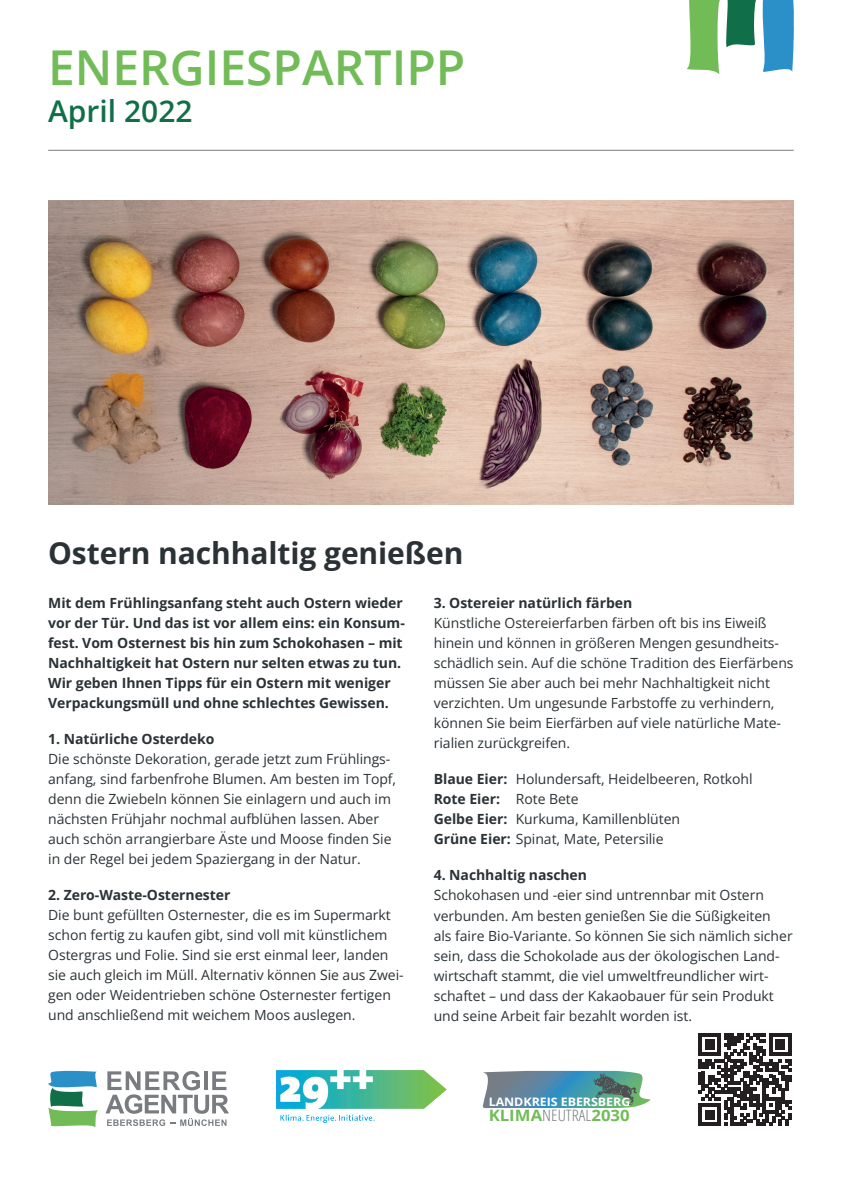
<style>
.page{position:relative;width:842px;height:1191px;background:#fff}
.page>*{position:absolute;margin:0;border:0;box-sizing:border-box;transform-origin:0 0}
.t1{font:600 48px "Open Sans";color:#71bc57}
.t2{font:700 30px "Open Sans";letter-spacing:-.005em;color:#2b3236}
.t3{font:600 30px "Open Sans";color:#106f49}
.t4{font:700 15.7px "Open Sans";color:#72bc58;scale:1.07 1}
.t5{font:14px/20px "Open Sans";letter-spacing:-.005em;color:#2b3236}
.t6{font:700 14px/20px "Open Sans";letter-spacing:-.005em;color:#2b3236}
.t7{font:700 11.7px "Open Sans";letter-spacing:-.005em;color:#fff;scale:1.07 1}
.s1{font-weight:700}
.s2{font-weight:300;font-stretch:condensed;color:#787c80}
</style>
<div class="page">
<svg style="left:48px;top:1070px;width:50px;height:57px"></svg>
<svg style="left:106px;top:1071px;width:123px;height:55px"></svg>
<svg style="left:687px;top:0;width:107px;height:74px"></svg>
<svg style="left:482px;top:1070px;width:168px;height:38px;background:#6799a1"></svg>
<img style="left:276px;top:1070px;width:170px;height:52px">
<svg style="left:699px;top:1033px;width:92px;height:93px"></svg>
<hr style="left:48px;top:150px;width:746px;height:1px;background:#787c80">
<img style="left:48px;top:200px;width:746px;height:304px">
<h1 class="t1" style="left:48px;top:35px;width:419px">ENERGIESPARTIPP</h1>
<h2 class="t3" style="left:48px;top:91px;width:146px">April 2022</h2>
<h2 class="t2" style="left:48px;top:533px;width:417px">Ostern nachhaltig genießen</h2>
<p class="t6" style="left:48px;top:593px;width:358px">Mit dem Frühlingsanfang steht auch Ostern wieder vor der Tür. Und das ist vor allem eins: ein Konsum&shy;fest. Vom Osternest bis hin zum Schokohasen – mit Nachhaltigkeit hat Ostern nur selten etwas zu tun.<br>Wir geben Ihnen Tipps für ein Ostern mit weniger Verpackungsmüll und ohne schlechtes Gewissen.</p>
<p class="t6" style="left:48px;top:729px;width:168px">1. Natürliche Osterdeko</p>
<p class="t5" style="left:48px;top:749px;width:350px">Die schönste Dekoration, gerade jetzt zum Frühlings&shy;anfang, sind farbenfrohe Blumen. Am besten im Topf, denn die Zwiebeln können Sie einlagern und auch im nächsten Frühjahr nochmal aufblühen lassen. Aber auch schön arrangierbare Äste und Moose finden Sie in der Regel bei jedem Spaziergang in der Natur.</p>
<p class="t6" style="left:48px;top:885px;width:184px">2. Zero-Waste-Osternester</p>
<p class="t5" style="left:48px;top:905px;width:357px">Die bunt gefüllten Osternester, die es im Supermarkt schon fertig zu kaufen gibt, sind voll mit künstlichem Ostergras und Folie. Sind sie erst einmal leer, landen sie auch gleich im Müll. Alternativ können Sie aus Zwei&shy;gen oder Weidentrieben schöne Osternester fertigen und anschließend mit weichem Moos auslegen.</p>
<p class="t6" style="left:434px;top:593px;width:200px">3. Ostereier natürlich färben</p>
<p class="t5" style="left:434px;top:613px;width:361px">Künstliche Ostereierfarben färben oft bis ins Eiweiß hinein und können in größeren Mengen gesundheits&shy;schädlich sein. Auf die schöne Tradition des Eierfärbens müssen Sie aber auch bei mehr Nachhaltigkeit nicht verzichten. Um ungesunde Farbstoffe zu verhindern, können Sie beim Eierfärben auf viele natürliche Mate&shy;rialien zurückgreifen.</p>
<p class="t5" style="left:434px;top:769px;width:320px"><span class="s1">Blaue Eier:</span> Holundersaft, Heidelbeeren, Rotkohl <span class="s1">Rote Eier:</span> Rote Bete<br><span class="s1">Gelbe Eier:</span> Kurkuma, Kamillenblüten<br><span class="s1">Grüne Eier:</span> Spinat, Mate, Petersilie</p>
<p class="t6" style="left:434px;top:865px;width:155px">4. Nachhaltig naschen</p>
<p class="t5" style="left:434px;top:885px;width:360px">Schokohasen und -eier sind untrennbar mit Ostern verbunden. Am besten genießen Sie die Süßigkeiten<br>als faire Bio-Variante. So können Sie sich nämlich sicher sein, dass die Schokolade aus der ökologischen Land&shy;wirtschaft stammt, die viel umweltfreundlicher wirt&shy;schaftet – und dass der Kakaobauer für sein Produkt und seine Arbeit fair bezahlt worden ist.</p>
<p class="t7" style="left:489px;top:1093px;width:134px">LANDKREIS EBERSBERG</p>
<p class="t4" style="left:489px;top:1104px;width:133px">KLIMA<span class="s2">NEUTRAL</span>2030</p>
</div>
